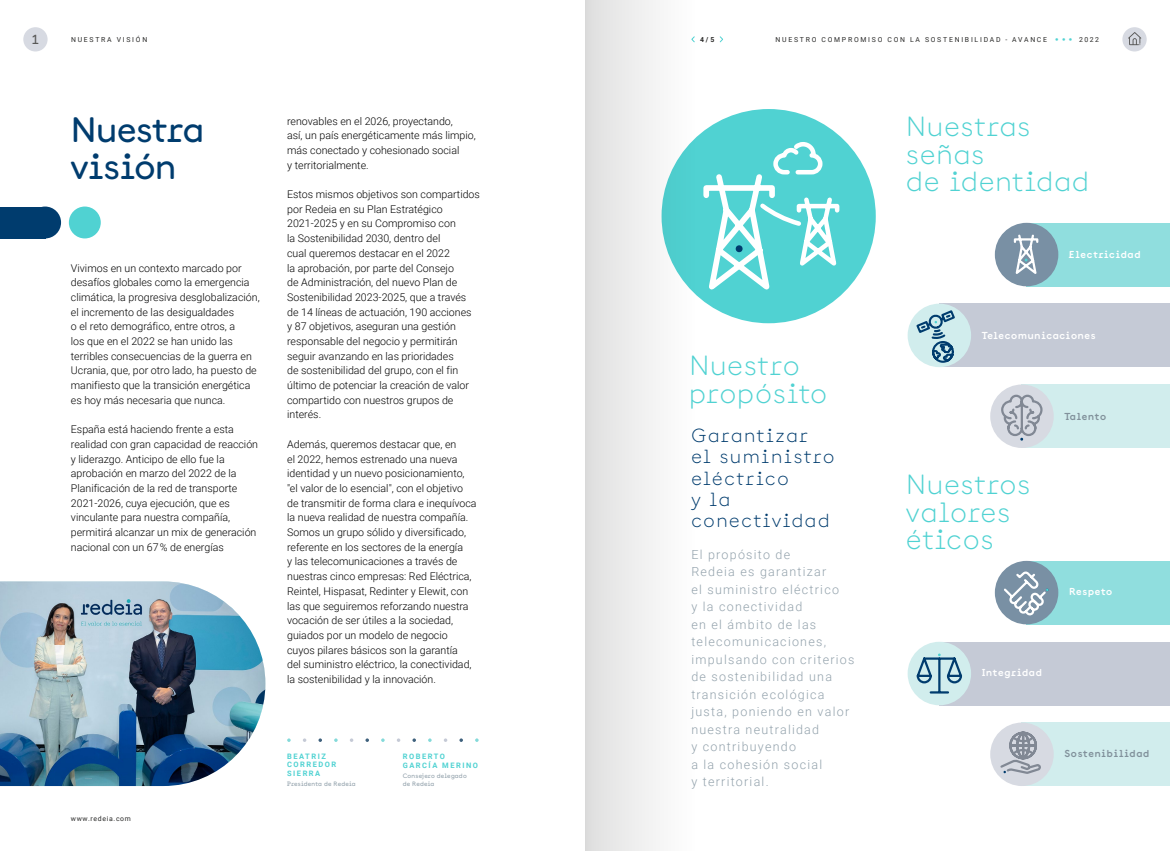
<style>
.page{position:relative;width:1170px;height:851px;background:#fff}
.page>*{position:absolute;margin:0;border:0;box-sizing:border-box;transform-origin:0 0}
.t1{font:500 35px/37.5px "Documan";letter-spacing:-.005em;color:#003c6e}
.t2{font:300 27.5px/27.5px "Documan";letter-spacing:.045em;color:#50d2d2}
.t3{font:300 18.75px/21.2px "Documan";letter-spacing:.095em;color:#003c6e}
.t4{font:500 13.12px "Documan";color:#575756}
.t5{font:300 12.5px/17.5px "Roboto";letter-spacing:.1em;color:#93a2ac}
.t6{font:300 10.62px/14.6px "Roboto";color:#000}
.t7{font:600 10px "Documan";letter-spacing:.08em;color:#fff}
.t8{font:600 10px "Documan";letter-spacing:.08em;color:#81919b}
.t9{font:700 7.5px "Roboto";letter-spacing:.2em;color:#50d2d2}
.t10{font:6.88px "Roboto";letter-spacing:.255em;color:#282827}
.t11{font:6.88px "Roboto";letter-spacing:.1em;color:#282827}
.t12{font:700 6.88px "Roboto";color:#282827}
.t13{font:500 6.25px "Documan";letter-spacing:.04em;color:#93a2ac}
.s1{font-family:"Documan";font-weight:300;font-size:10px;color:#50d2d2}
</style>
<div class="page">
<div style="left:23px;top:27px;width:25px;height:24px;background:#d7dae2;border-radius:50%"></div>
<div style="left:1122px;top:27px;width:24px;height:24px;background:#d7dae2;border-radius:50%"></div>
<svg style="left:1128px;top:32px;width:13px;height:13px"></svg>
<div style="left:29px;top:206px;width:32px;height:32px;background:#003c6e;border-radius:50%"></div>
<div style="left:0;top:206px;width:45px;height:32px;background:#003c6e"></div>
<div style="left:69px;top:206px;width:32px;height:32px;background:#50d2d2;border-radius:50%"></div>
<img style="left:0;top:581px;width:265px;height:204px">
<svg style="left:719px;top:36px;width:4px;height:7px"></svg>
<div style="left:661px;top:109px;width:214px;height:214px;background:#50d2d2;border-radius:50%"></div>
<svg style="left:700px;top:142px;width:141px;height:158px"></svg>
<svg style="left:585px;top:0;width:109px;height:850px"></svg>
<div style="left:939px;top:303px;width:230px;height:64px;background:#c5cad6"></div>
<div style="left:907px;top:303px;width:64px;height:64px;background:#d1eded;border-radius:50%"></div>
<svg style="left:914px;top:308px;width:42px;height:56px"></svg>
<div style="left:1026px;top:223px;width:143px;height:63px;background:#90dede"></div>
<div style="left:994px;top:223px;width:64px;height:63px;background:#7990a4;border-radius:50%"></div>
<svg style="left:1013px;top:234px;width:26px;height:40px"></svg>
<div style="left:1021px;top:384px;width:148px;height:64px;background:#d1eded"></div>
<div style="left:990px;top:384px;width:63px;height:64px;background:#d7dae2;border-radius:50%"></div>
<svg style="left:999px;top:393px;width:44px;height:47px"></svg>
<div style="left:939px;top:641px;width:230px;height:64px;background:#c5cad6"></div>
<div style="left:907px;top:641px;width:64px;height:64px;background:#d1eded;border-radius:50%"></div>
<div style="left:1026px;top:560px;width:143px;height:64px;background:#90dede"></div>
<div style="left:994px;top:560px;width:64px;height:64px;background:#7990a4;border-radius:50%"></div>
<svg style="left:1001px;top:571px;width:47px;height:46px"></svg>
<svg style="left:914px;top:653px;width:48px;height:41px"></svg>
<div style="left:1021px;top:722px;width:148px;height:63px;background:#d1eded"></div>
<div style="left:990px;top:722px;width:63px;height:63px;background:#d7dae2;border-radius:50%"></div>
<svg style="left:998px;top:729px;width:43px;height:45px"></svg>
<p class="t4" style="left:32px;top:28px;width:8px">1</p>
<p class="t10" style="left:71px;top:34px;width:78px">NUESTRA VISIÓN</p>
<p class="t10" style="left:775px;top:34px;width:325px">NUESTRO COMPROMISO CON LA SOSTENIBILIDAD - AVANCE <span class="s1">• • •</span> 2022</p>
<p class="t12" style="left:700px;top:34px;width:16px">4/5</p>
<h1 class="t1" style="left:71px;top:105px;width:134px">Nuestra visión</h1>
<p class="t6" style="left:71px;top:260px;width:190px">Vivimos en un contexto marcado por desafíos globales como la emergencia climática, la progresiva desglobalización, el incremento de las desigualdades<br>o el reto demográfico, entre otros, a<br>los que en el 2022 se han unido las terribles consecuencias de la guerra en Ucrania, que, por otro lado, ha puesto de manifiesto que la transición energética es hoy más necesaria que nunca.</p>
<p class="t6" style="left:71px;top:421px;width:189px">España está haciendo frente a esta realidad con gran capacidad de reacción y liderazgo. Anticipo de ello fue la aprobación en marzo del 2022 de la Planificación de la red de transporte 2021-2026, cuya ejecución, que es vinculante para nuestra compañía, permitirá alcanzar un mix de generación nacional con un 67% de energías</p>
<p class="t11" style="left:71px;top:813px;width:62px">www.redeia.com</p>
<p class="t6" style="left:287px;top:113px;width:190px">renovables en el 2026, proyectando,<br>así, un país energéticamente más limpio, más conectado y cohesionado social<br>y territorialmente.</p>
<p class="t6" style="left:287px;top:186px;width:194px">Estos mismos objetivos son compartidos por Redeia en su Plan Estratégico 2021-2025 y en su Compromiso con<br>la Sostenibilidad 2030, dentro del<br>cual queremos destacar en el 2022<br>la aprobación, por parte del Consejo<br>de Administración, del nuevo Plan de Sostenibilidad 2023-2025, que a través de 14 líneas de actuación, 190 acciones<br>y 87 objetivos, aseguran una gestión responsable del negocio y permitirán seguir avanzando en las prioridades<br>de sostenibilidad del grupo, con el fin último de potenciar la creación de valor compartido con nuestros grupos de interés.</p>
<p class="t6" style="left:287px;top:436px;width:191px">Además, queremos destacar que, en<br>el 2022, hemos estrenado una nueva identidad y un nuevo posicionamiento, "el valor de lo esencial", con el objetivo de transmitir de forma clara e inequívoca la nueva realidad de nuestra compañía.<br>Somos un grupo sólido y diversificado, referente en los sectores de la energía<br>y las telecomunicaciones a través de nuestras cinco empresas: Red Eléctrica, Reintel, Hispasat, Redinter y Elewit, con las que seguiremos reforzando nuestra vocación de ser útiles a la sociedad, guiados por un modelo de negocio cuyos pilares básicos son la garantía<br>del suministro eléctrico, la conectividad, la sostenibilidad y la innovación.</p>
<p class="t9" style="left:287px;top:750px;width:40px">BEATRIZ</p>
<p class="t9" style="left:403px;top:750px;width:44px">ROBERTO</p>
<p class="t9" style="left:287px;top:759px;width:51px">CORREDOR</p>
<p class="t9" style="left:403px;top:759px;width:77px">GARCÍA MERINO</p>
<p class="t9" style="left:287px;top:768px;width:35px">SIERRA</p>
<p class="t13" style="left:403px;top:770px;width:65px">Consejero delegado</p>
<p class="t13" style="left:287px;top:778px;width:70px">Presidenta de Redeia</p>
<p class="t13" style="left:403px;top:778px;width:33px">de Redeia</p>
<h2 class="t2" style="left:689px;top:347px;width:139px;line-height:28.8px">Nuestro propósito</h2>
<h3 class="t3" style="left:691px;top:422px;width:144px">Garantizar<br>el suministro eléctrico<br>y la conectividad</h3>
<p class="t5" style="left:691px;top:544px;width:165px">El propósito de<br>Redeia es garantizar<br>el suministro eléctrico<br>y la conectividad<br>en el ámbito de las telecomunicaciones, impulsando con criterios de sostenibilidad una transición ecológica justa, poniendo en valor nuestra neutralidad<br>y contribuyendo<br>a la cohesión social<br>y territorial.</p>
<h2 class="t2" style="left:906px;top:109px;width:184px">Nuestras señas<br>de identidad</h2>
<p class="t7" style="left:1068px;top:245px;width:73px">Electricidad</p>
<p class="t7" style="left:981px;top:326px;width:115px">Telecomunicaciones</p>
<h2 class="t2" style="left:906px;top:467px;width:125px">Nuestros valores éticos</h2>
<p class="t8" style="left:1064px;top:407px;width:43px">Talento</p>
<p class="t7" style="left:1068px;top:582px;width:45px">Respeto</p>
<p class="t7" style="left:981px;top:663px;width:62px">Integridad</p>
<p class="t8" style="left:1064px;top:744px;width:86px">Sostenibilidad</p>
</div>
